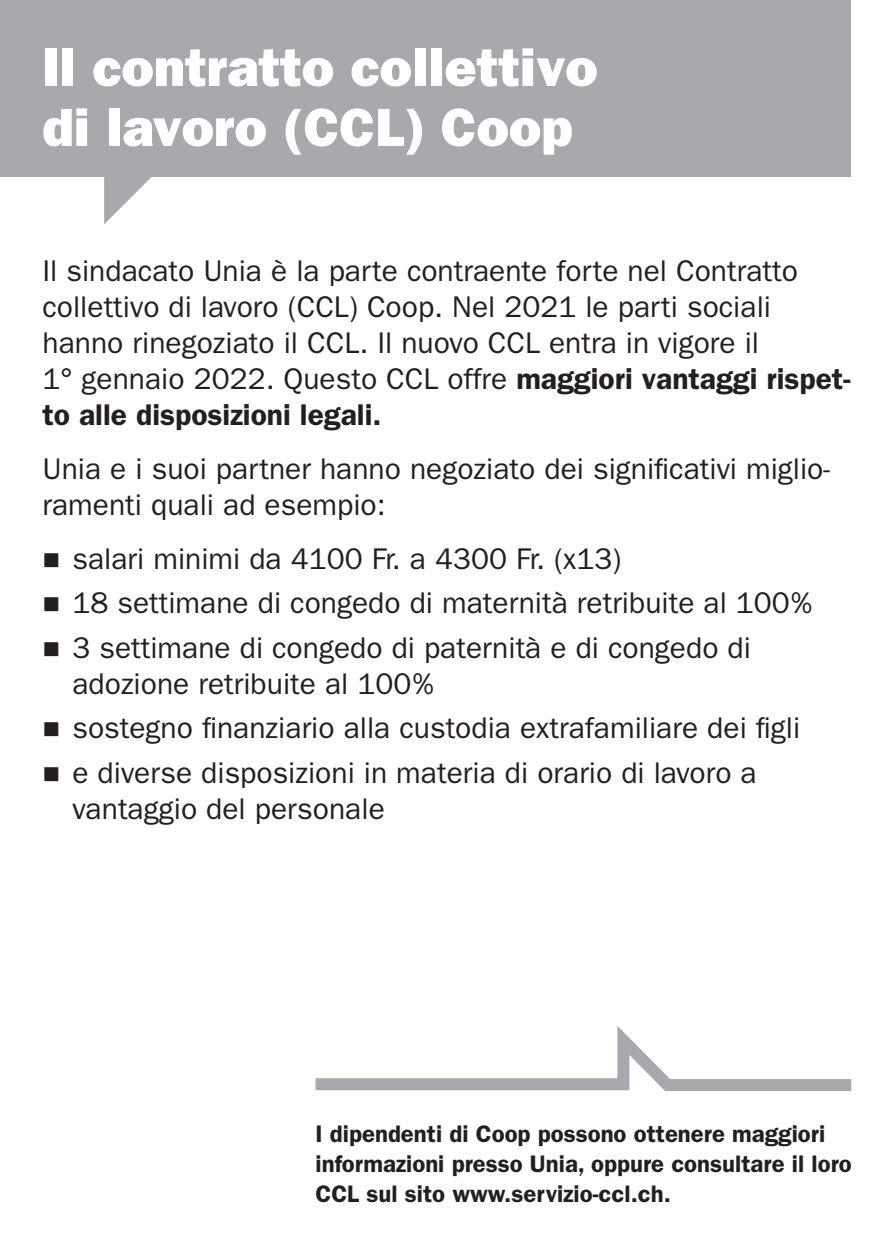
<style>
.page{position:relative;width:893px;height:1259px;background:#fff}
.page>*{position:absolute;margin:0;border:0;box-sizing:border-box;transform-origin:0 0}
.t1{font:800 54px/60px "Franklin Gothic LT Pro";color:#fff}
.t2{font:30px/36px "Franklin Gothic LT Pro";color:#231f20}
.t3{font:30px "Franklin Gothic LT Pro Dm";color:#231f20}
.t4{font:24px/30px "Franklin Gothic LT Pro Dm";color:#231f20}
.s1{font-family:"Franklin Gothic LT Pro Dm"}
</style>
<div class="page">
<svg style="left:315px;top:1026px;width:537px;height:65px"></svg>
<div style="left:0;top:0;width:850px;height:176px;background:#a8a9ad"></div>
<svg style="left:104px;top:176px;width:51px;height:48px"></svg>
<h1 class="t1" style="left:43px;top:38px;width:557px">Il contratto collettivo di lavoro (CCL) Coop</h1>
<p class="t2" style="left:43px;top:253px;width:809px">Il sindacato Unia è la parte contraente forte nel Contratto collettivo di lavoro (CCL) Coop. Nel 2021 le parti sociali hanno rinegoziato il CCL. Il nuovo CCL entra in vigore il<br>1° gennaio 2022. Questo CCL offre <span class="s1">maggiori vantaggi rispet-</span></p>
<p class="t3" style="left:43px;top:397px;width:341px">to alle disposizioni legali.</p>
<p class="t2" style="left:43px;top:451px;width:789px">Unia e i suoi partner hanno negoziato dei significativi miglio&shy;ramenti quali ad esempio:</p>
<p class="t2" style="left:72px;top:536px;width:741px;line-height:44.4px">salari minimi da 4100 Fr. a 4300 Fr. (x13)<br>18 settimane di congedo di maternità retribuite al 100%<br>3 settimane di congedo di paternità e di congedo di</p>
<p class="t2" style="left:72px;top:662px;width:729px;line-height:44.4px">adozione retribuite al 100%<br>sostegno finanziario alla custodia extrafamiliare dei figli e diverse disposizioni in materia di orario di lavoro a</p>
<p class="t2" style="left:72px;top:791px;width:314px">vantaggio del personale</p>
<p class="t4" style="left:316px;top:1118px;width:538px">I dipendenti di Coop possono ottenere maggiori informazioni presso Unia, oppure consultare il loro<br>CCL sul sito www.servizio-ccl.ch.</p>
</div>
